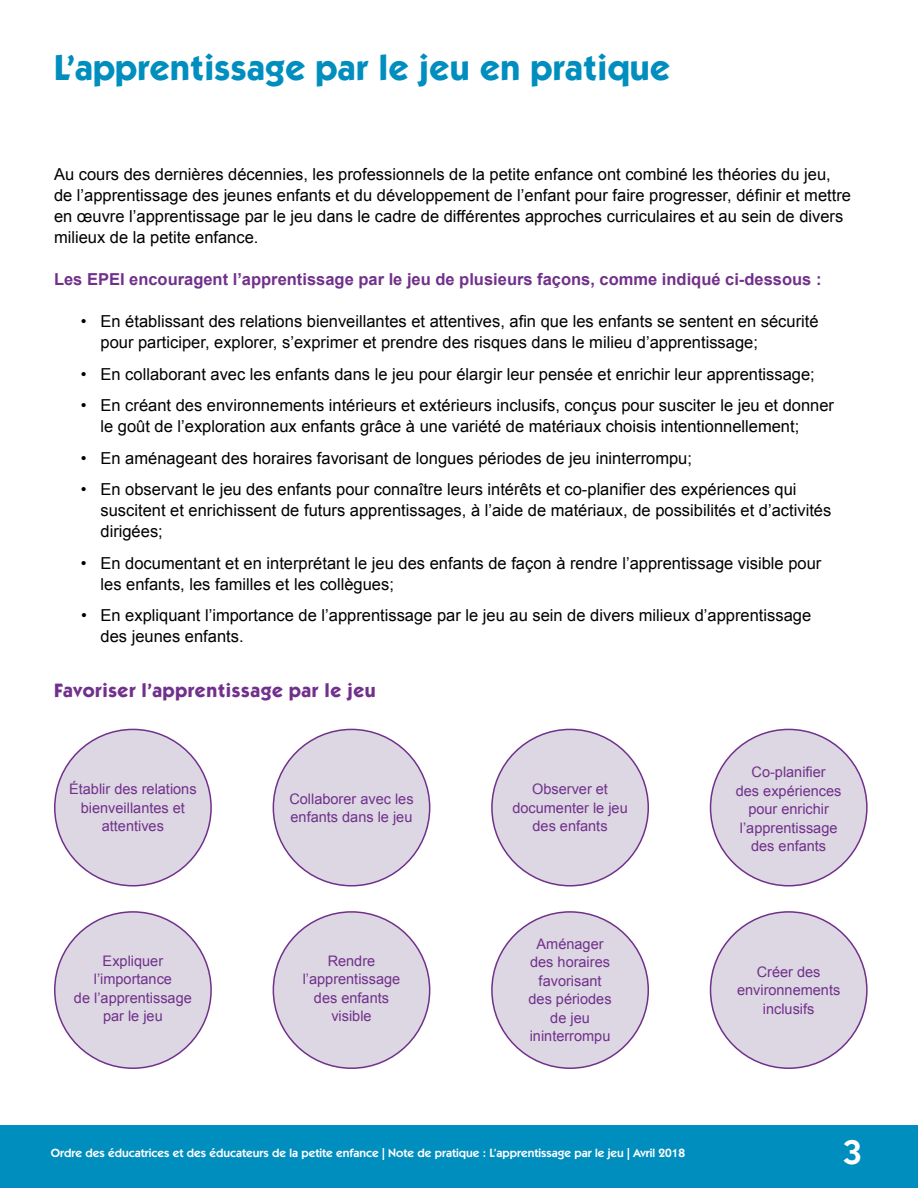
<style>
.page{position:relative;width:918px;height:1188px;background:#fff}
.page>*{position:absolute;margin:0;border:0;box-sizing:border-box;transform-origin:0 0}
.t1{font:700 36px "ITC Kabel Std";letter-spacing:.01em;color:#008ebe}
.t2{font:600 34.5px "ITC Kabel Std";color:#fff}
.t3{font:700 19.5px "ITC Kabel Std";letter-spacing:.03em;color:#71308b}
.t4{font:16.5px/21px "Arial";color:#000}
.t5{font:700 16.5px "Arial";color:#71308b}
.t6{font:14.55px/18.5px "Arial";color:#71308b;text-align:center}
.t7{font:600 12px "ITC Kabel Std";color:#fff}
</style>
<div class="page">
<div style="left:0;top:1125px;width:918px;height:63px;background:#008ebe"></div>
<div style="left:55px;top:729px;width:156px;height:157px;background:#dcd7e2;border-radius:50%"></div>
<div style="left:273px;top:729px;width:157px;height:157px;background:#dcd7e2;border-radius:50%"></div>
<div style="left:492px;top:729px;width:156px;height:157px;background:#dcd7e2;border-radius:50%"></div>
<div style="left:711px;top:729px;width:156px;height:157px;background:#dcd7e2;border-radius:50%"></div>
<div style="left:55px;top:912px;width:156px;height:156px;background:#dcd7e2;border-radius:50%"></div>
<div style="left:273px;top:912px;width:157px;height:156px;background:#dcd7e2;border-radius:50%"></div>
<div style="left:492px;top:912px;width:156px;height:156px;background:#dcd7e2;border-radius:50%"></div>
<div style="left:711px;top:912px;width:156px;height:156px;background:#dcd7e2;border-radius:50%"></div>
<h1 class="t1" style="left:54px;top:46px;width:617px">L’apprentissage par le jeu en pratique</h1>
<p class="t4" style="left:54px;top:164px;width:799px">Au cours des dernières décennies, les professionnels de la petite enfance ont combiné les théories du jeu, de l’apprentissage des jeunes enfants et du développement de l’enfant pour faire progresser, définir et mettre en œuvre l’apprentissage par le jeu dans le cadre de différentes approches curriculaires et au sein de divers milieux de la petite enfance.</p>
<p class="t5" style="left:54px;top:269px;width:769px">Les EPEI encouragent l’apprentissage par le jeu de plusieurs façons, comme indiqué ci-dessous :</p>
<p class="t4" style="left:100px;top:311px;width:720px;text-indent:-20px">• En établissant des relations bienveillantes et attentives, afin que les enfants se sentent en sécurité pour participer, explorer, s’exprimer et prendre des risques dans le milieu d’apprentissage;</p>
<p class="t4" style="left:81px;top:364px;width:735px">• En collaborant avec les enfants dans le jeu pour élargir leur pensée et enrichir leur apprentissage;</p>
<p class="t4" style="left:100px;top:395px;width:735px;text-indent:-20px">• En créant des environnements intérieurs et extérieurs inclusifs, conçus pour susciter le jeu et donner le goût de l’exploration aux enfants grâce à une variété de matériaux choisis intentionnellement;</p>
<p class="t4" style="left:81px;top:448px;width:613px">• En aménageant des horaires favorisant de longues périodes de jeu ininterrompu;</p>
<p class="t4" style="left:100px;top:479px;width:732px;text-indent:-20px">• En observant le jeu des enfants pour connaître leurs intérêts et co-planifier des expériences qui suscitent et enrichissent de futurs apprentissages, à l’aide de matériaux, de possibilités et d’activités dirigées;</p>
<p class="t4" style="left:101px;top:553px;width:722px;text-indent:-20px">• En documentant et en interprétant le jeu des enfants de façon à rendre l’apprentissage visible pour les enfants, les familles et les collègues;</p>
<p class="t4" style="left:101px;top:605px;width:712px;text-indent:-20px">• En expliquant l’importance de l’apprentissage par le jeu au sein de divers milieux d’apprentissage des jeunes enfants.</p>
<p class="t3" style="left:54px;top:678px;width:323px">Favoriser l’apprentissage par le jeu</p>
<p class="t6" style="left:69px;top:780px;width:129px">Établir des relations bienveillantes et attentives</p>
<p class="t6" style="left:289px;top:789px;width:126px;text-align:left">Collaborer avec les enfants dans le jeu</p>
<p class="t6" style="left:512px;top:780px;width:117px">Observer et documenter le jeu des enfants</p>
<p class="t6" style="left:74px;top:952px;width:119px">Expliquer l’importance<br>de l’apprentissage par le jeu</p>
<p class="t6" style="left:303px;top:952px;width:99px">Rendre l’apprentissage des enfants visible</p>
<p class="t6" style="left:529px;top:935px;width:85px">Aménager des horaires favorisant des périodes de jeu ininterrompu</p>
<p class="t6" style="left:736px;top:763px;width:107px">Co-planifier<br>des expériences pour enrichir l’apprentissage des enfants</p>
<p class="t6" style="left:737px;top:963px;width:105px">Créer des environnements inclusifs</p>
<p class="t7" style="left:51px;top:1146px;width:636px">Ordre des éducatrices et des éducateurs de la petite enfance | Note de pratique : L’apprentissage par le jeu | Avril 2018</p>
<h2 class="t2" style="left:843px;top:1132px;width:21px">3</h2>
</div>
